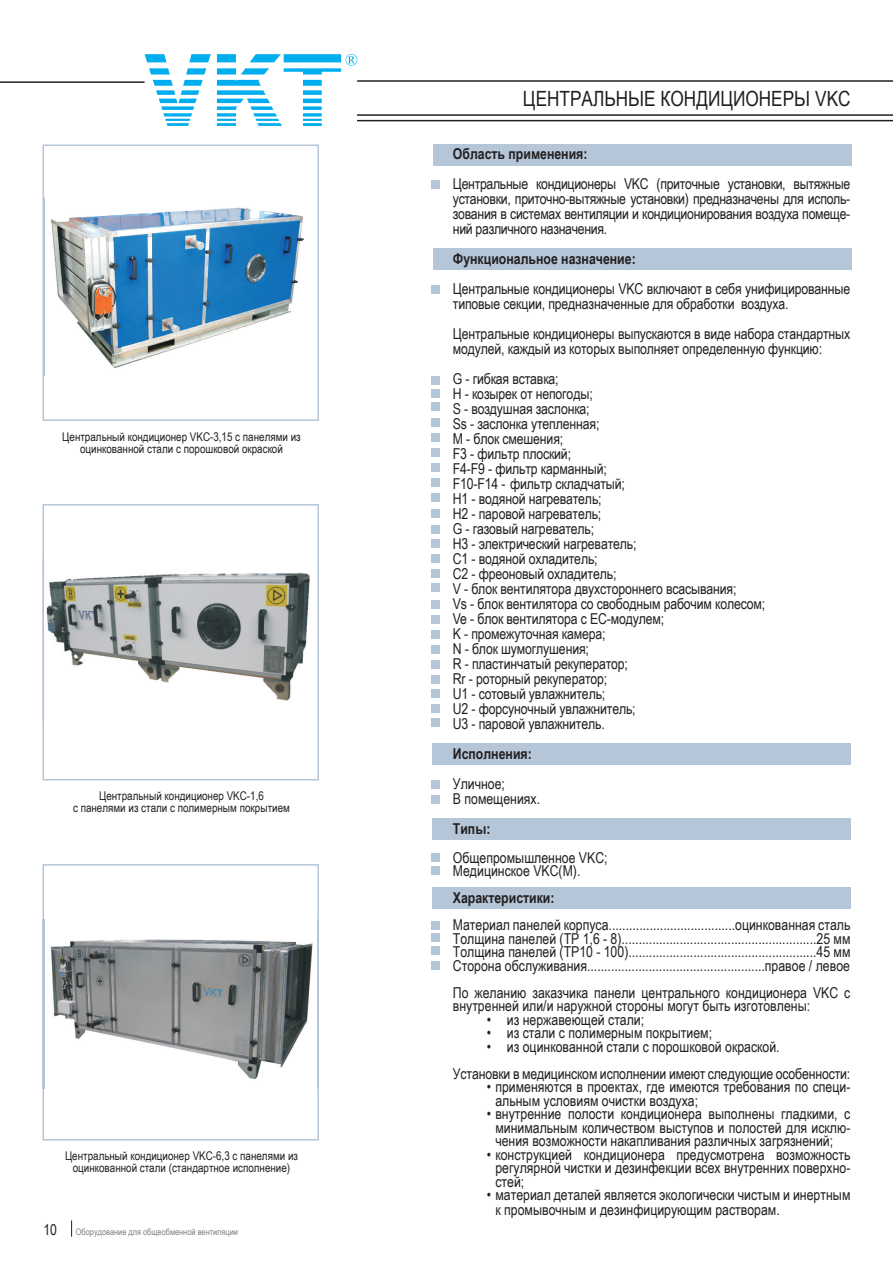
<style>
.page{position:relative;width:893px;height:1263px;background:#fff}
.page>*{position:absolute;margin:0;border:0;box-sizing:border-box;transform-origin:0 0}
.t1{font:21px "Arial Narrow";color:#231f20}
.t2{font:15px/15px "Arial Narrow";letter-spacing:-.01em;color:#231f20}
.t3{font:700 15px "Arial Narrow";color:#231f20}
.t4{font:12px/12px "Arial Narrow";color:#231f20;text-align:center}
.t5{font:9px "Arial Narrow";color:#808285}
</style>
<div class="page">
<svg style="left:145px;top:54px;width:212px;height:72px"></svg>
<hr style="left:357px;top:80px;width:536px;height:2px;background:#231f20">
<hr style="left:0;top:81px;width:145px;height:2px;background:#231f20">
<hr style="left:357px;top:120px;width:536px;height:1px;background:#231f20">
<hr style="left:357px;top:114px;width:536px;height:2px;background:#231f20">
<svg style="left:71px;top:1220px;width:1px;height:16px"></svg>
<div style="left:432px;top:818px;width:418px;height:21px;background:#b5c6d9"></div>
<div style="left:433px;top:144px;width:418px;height:21px;background:#b5c6d9"></div>
<div style="left:433px;top:249px;width:418px;height:21px;background:#b5c6d9"></div>
<div style="left:432px;top:887px;width:418px;height:21px;background:#b5c6d9"></div>
<div style="left:432px;top:743px;width:418px;height:21px;background:#b5c6d9"></div>
<svg style="left:43px;top:144px;width:276px;height:277px"></svg>
<div style="left:432px;top:180px;width:8px;height:9px;background:#b5c6d9"></div>
<div style="left:432px;top:286px;width:8px;height:8px;background:#b5c6d9"></div>
<div style="left:432px;top:433px;width:8px;height:8px;background:#b5c6d9"></div>
<div style="left:432px;top:376px;width:8px;height:9px;background:#b5c6d9"></div>
<div style="left:432px;top:418px;width:8px;height:8px;background:#b5c6d9"></div>
<div style="left:432px;top:781px;width:8px;height:8px;background:#b5c6d9"></div>
<div style="left:432px;top:645px;width:8px;height:9px;background:#b5c6d9"></div>
<div style="left:432px;top:795px;width:8px;height:8px;background:#b5c6d9"></div>
<div style="left:432px;top:853px;width:8px;height:9px;background:#b5c6d9"></div>
<div style="left:432px;top:389px;width:8px;height:9px;background:#b5c6d9"></div>
<div style="left:432px;top:403px;width:8px;height:8px;background:#b5c6d9"></div>
<div style="left:432px;top:448px;width:8px;height:8px;background:#b5c6d9"></div>
<div style="left:432px;top:463px;width:8px;height:9px;background:#b5c6d9"></div>
<div style="left:432px;top:478px;width:8px;height:9px;background:#b5c6d9"></div>
<div style="left:432px;top:493px;width:8px;height:9px;background:#b5c6d9"></div>
<svg style="left:43px;top:504px;width:276px;height:276px"></svg>
<svg style="left:43px;top:864px;width:276px;height:276px"></svg>
<div style="left:432px;top:866px;width:8px;height:8px;background:#b5c6d9"></div>
<div style="left:432px;top:921px;width:8px;height:8px;background:#b5c6d9"></div>
<div style="left:432px;top:933px;width:8px;height:9px;background:#b5c6d9"></div>
<div style="left:432px;top:946px;width:8px;height:9px;background:#b5c6d9"></div>
<div style="left:432px;top:570px;width:8px;height:8px;background:#b5c6d9"></div>
<div style="left:432px;top:509px;width:8px;height:8px;background:#b5c6d9"></div>
<div style="left:432px;top:555px;width:8px;height:8px;background:#b5c6d9"></div>
<div style="left:432px;top:525px;width:8px;height:8px;background:#b5c6d9"></div>
<div style="left:432px;top:539px;width:8px;height:9px;background:#b5c6d9"></div>
<div style="left:432px;top:584px;width:8px;height:8px;background:#b5c6d9"></div>
<div style="left:432px;top:600px;width:8px;height:8px;background:#b5c6d9"></div>
<div style="left:432px;top:615px;width:8px;height:9px;background:#b5c6d9"></div>
<div style="left:432px;top:630px;width:8px;height:9px;background:#b5c6d9"></div>
<div style="left:432px;top:718px;width:8px;height:9px;background:#b5c6d9"></div>
<div style="left:432px;top:660px;width:8px;height:9px;background:#b5c6d9"></div>
<div style="left:432px;top:675px;width:8px;height:8px;background:#b5c6d9"></div>
<div style="left:432px;top:689px;width:8px;height:8px;background:#b5c6d9"></div>
<div style="left:432px;top:704px;width:8px;height:8px;background:#b5c6d9"></div>
<div style="left:432px;top:961px;width:8px;height:8px;background:#b5c6d9"></div>
<img style="left:44px;top:198px;width:264px;height:178px">
<img style="left:43px;top:558px;width:275px;height:164px">
<img style="left:43px;top:920px;width:275px;height:169px">
<p class="t4" style="left:62px;top:430px;width:240px">Центральный кондиционер VKC-3,15 с панелями из оцинкованной стали с порошковой окраской</p>
<p class="t4" style="left:73px;top:790px;width:218px">Центральный кондиционер VKC-1,6<br>с панелями из стали с полимерным покрытием</p>
<p class="t4" style="left:65px;top:1150px;width:234px">Центральный кондиционер VKC-6,3 с панелями из оцинкованной стали (стандартное исполнение)</p>
<p class="t2" style="left:43px;top:1222px;width:15px">10</p>
<p class="t5" style="left:76px;top:1225px;width:164px">Оборудование для общеобменной вентиляции</p>
<h1 class="t1" style="left:523px;top:83px;width:329px">ЦЕНТРАЛЬНЫЕ КОНДИЦИОНЕРЫ VKC</h1>
<p class="t3" style="left:453px;top:143px;width:136px">Область применения:</p>
<p class="t2" style="left:453px;top:176px;width:399px;text-align:justify">Центральные кондиционеры VKC (приточные установки, вытяжные установки, приточно-вытяжные установки) предназначены для исполь&shy;зования в системах вентиляции и кондиционирования воздуха помеще&shy;ний различного назначения.</p>
<p class="t3" style="left:453px;top:248px;width:184px">Функциональное назначение:</p>
<p class="t2" style="left:453px;top:281px;width:399px">Центральные кондиционеры VKC включают в себя унифицированные типовые секции, предназначенные для обработки воздуха.</p>
<p class="t2" style="left:453px;top:326px;width:399px">Центральные кондиционеры выпускаются в виде набора стандартных модулей, каждый из которых выполняет определенную функцию:</p>
<p class="t2" style="left:453px;top:371px;width:314px">G - гибкая вставка;<br>H - козырек от непогоды;<br>S - воздушная заслонка;<br>Ss - заслонка утепленная;<br>М - блок смешения;<br>F3 - фильтр плоский;<br>F4-F9 - фильтр карманный;<br>F10-F14 - фильтр складчатый;<br>Н1 - водяной нагреватель;<br>Н2 - паровой нагреватель;<br>G - газовый нагреватель;<br>Н3 - электрический нагреватель;<br>С1 - водяной охладитель;<br>С2 - фреоновый охладитель;<br>V - блок вентилятора двухстороннего всасывания;<br>Vs - блок вентилятора со свободным рабочим колесом;<br>Ve - блок вентилятора с EC-модулем;<br>K - промежуточная камера;<br>N - блок шумоглушения;<br>R - пластинчатый рекуператор;<br>Rr - роторный рекуператор;<br>U1 - сотовый увлажнитель;<br>U2 - форсуночный увлажнитель;<br>U3 - паровой увлажнитель.</p>
<p class="t3" style="left:453px;top:743px;width:80px">Исполнения:</p>
<p class="t2" style="left:453px;top:776px;width:89px">Уличное;<br>В помещениях.</p>
<p class="t3" style="left:453px;top:818px;width:39px">Типы:</p>
<p class="t2" style="left:453px;top:850px;width:156px;line-height:13.5px">Общепромышленное VKC;<br>Медицинское VKC(M).</p>
<p class="t3" style="left:453px;top:887px;width:103px">Характеристики:</p>
<p class="t2" style="left:453px;top:918px;width:399px;line-height:13.5px;text-align:justify">Материал панелей корпуса.....................................оцинкованная сталь Толщина панелей (ТР 1,6 - 8).........................................................25 мм Толщина панелей (ТР10 - 100).......................................................45 мм Сторона обслуживания....................................................правое / левое</p>
<p class="t2" style="left:453px;top:985px;width:399px;line-height:13.5px">По желанию заказчика панели центрального кондиционера VKC с внутренней или/и наружной стороны могут быть изготовлены:</p>
<p class="t2" style="left:487px;top:1011px;width:159px">• из нержавеющей стали;</p>
<p class="t2" style="left:487px;top:1025px;width:227px">• из стали с полимерным покрытием;</p>
<p class="t2" style="left:453px;top:1032px;width:399px;line-height:27px;text-indent:34px">• из оцинкованной стали с порошковой окраской.<br>Установки в медицинском исполнении имеют следующие особенности:</p>
<p class="t2" style="left:495px;top:1080px;width:357px;line-height:13.5px;text-indent:-9px">• применяются в проектах, где имеются требования по специ&shy;альным условиям очистки воздуха;</p>
<p class="t2" style="left:487px;top:1107px;width:365px;line-height:13.5px;text-align:center">• внутренние полости кондиционера выполнены гладкими, с минимальным количеством выступов и полостей для исклю&shy;чения возможности накапливания различных загрязнений;</p>
<p class="t2" style="left:495px;top:1147px;width:357px;line-height:13.5px;text-align:justify;text-indent:-9px">• конструкцией кондиционера предусмотрена возможность регулярной чистки и дезинфекции всех внутренних поверхно&shy;стей;</p>
<p class="t2" style="left:495px;top:1187px;width:357px;text-indent:-9px">• материал деталей является экологически чистым и инертным к промывочным и дезинфицирующим растворам.</p>
</div>
